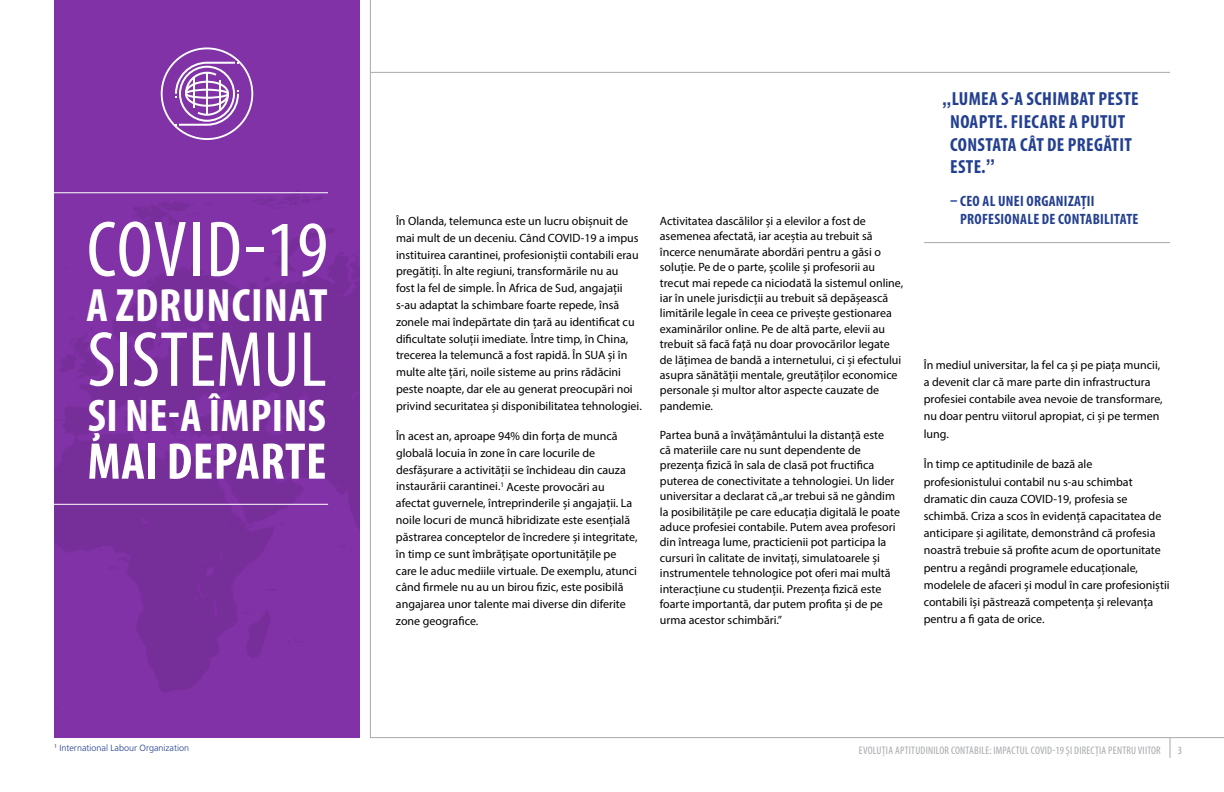
<style>
.page{position:relative;width:1224px;height:792px;background:#fff}
.page>*{position:absolute;margin:0;border:0;box-sizing:border-box;transform-origin:0 0}
.t1{font:condensed 80px "Myriad Pro";letter-spacing:.01em;color:#fff}
.t2{font:condensed 79px "Myriad Pro";color:#fff}
.t3{font:700 condensed 52px "Myriad Pro";letter-spacing:.01em;color:#fff}
.t4{font:700 condensed 47px "Myriad Pro";letter-spacing:.02em;color:#fff}
.t5{font:700 condensed 46px "Myriad Pro";letter-spacing:.01em;color:#fff}
.t6{font:700 condensed 19px/22.8px "Myriad Pro";letter-spacing:.02em;color:#233f8f}
.t7{font:700 condensed 15px/18px "Myriad Pro";letter-spacing:.02em;color:#233f8f}
.t8{font:12px/15.4px "Myriad Pro";color:#000}
.t9{font:condensed 11px "Myriad Pro";letter-spacing:.02em;color:#a7a9ac}
.t10{font:condensed 11px "Myriad Pro";color:#9d9fa2}
.t11{font:300 9px "Frutiger LT Std";color:#233f8f}
.s1{font-family:"Arial";font-stretch:normal}
</style>
<div class="page">
<svg style="left:1170px;top:738px;width:1px;height:20px"></svg>
<div style="left:54px;top:0;width:306px;height:738px;background:#8132a7"></div>
<img style="left:54px;top:192px;width:306px;height:500px">
<hr style="left:27px;top:192px;width:301px;height:1px;background:#fff">
<hr style="left:27px;top:504px;width:301px;height:1px;background:#fff">
<hr style="left:370px;top:72px;width:800px;height:1px;background:#a7a9ac">
<div style="left:161px;top:47px;width:92px;height:93px;border:2px solid #fff;border-radius:50%"></div>
<svg style="left:175px;top:62px;width:64px;height:64px"></svg>
<hr style="left:924px;top:242px;width:246px;height:1px;background:#a7a9ac">
<h1 class="t1" style="left:87px;top:201px;width:243px">COVID-19</h1>
<h3 class="t4" style="left:86px;top:276px;width:243px">A ZDRUNCINAT</h3>
<h2 class="t2" style="left:87px;top:312px;width:241px">SISTEMUL</h2>
<h3 class="t5" style="left:88px;top:387px;width:240px">ȘI NE-A ÎMPINS</h3>
<h3 class="t3" style="left:88px;top:429px;width:240px">MAI DEPARTE</h3>
<p class="t11" style="left:54px;top:743px;width:137px"><sup>1</sup> International Labour Organization</p>
<p class="t8" style="left:396px;top:212px;width:247px;line-height:16.8px">În Olanda, telemunca este un lucru obișnuit de mai mult de un deceniu. Când COVID-19 a impus instituirea carantinei, profesioniștii contabili erau pregătiți. În alte regiuni, transformările nu au<br>fost la fel de simple. În Africa de Sud, angajații s-au adaptat la schimbare foarte repede, însă zonele mai îndepărtate din țară au identificat cu dificultate soluții imediate. Între timp, în China, trecerea la telemuncă a fost rapidă. În SUA și în multe alte țări, noile sisteme au prins rădăcini peste noapte, dar ele au generat preocupări noi privind securitatea și disponibilitatea tehnologiei.</p>
<p class="t8" style="left:396px;top:427px;width:243px;line-height:16.8px">În acest an, aproape 94% din forța de muncă globală locuia în zone în care locurile de desfășurare a activității se închideau din cauza instaurării carantinei.<sup>1</sup> Aceste provocări au afectat guvernele, întreprinderile și angajații. La noile locuri de muncă hibridizate este esențială păstrarea conceptelor de încredere și integritate, în timp ce sunt îmbrățișate oportunitățile pe care le aduc mediile virtuale. De exemplu, atunci când firmele nu au un birou fizic, este posibilă angajarea unor talente mai diverse din diferite zone geografice.</p>
<p class="t8" style="left:660px;top:213px;width:245px">Activitatea dascălilor și a elevilor a fost de asemenea afectată, iar aceștia au trebuit să încerce nenumărate abordări pentru a găsi o soluție. Pe de o parte, școlile și profesorii au trecut mai repede ca niciodată la sistemul online, iar în unele jurisdicții au trebuit să depășească limitările legale în ceea ce privește gestionarea examinărilor online. Pe de altă parte, elevii au trebuit să facă față nu doar provocărilor legate de lățimea de bandă a internetului, ci și efectului asupra sănătății mentale, greutăților economice personale și multor altor aspecte cauzate de pandemie.</p>
<p class="t8" style="left:660px;top:427px;width:242px">Partea bună a învățământului la distanță este<br>că materiile care nu sunt dependente de prezența fizică în sala de clasă pot fructifica puterea de conectivitate a tehnologiei. Un lider universitar a declarat că „ar trebui să ne gândim la posibilitățile pe care educația digitală le poate aduce profesiei contabile. Putem avea profesori din întreaga lume, practicienii pot participa la cursuri în calitate de invitați, simulatoarele și instrumentele tehnologice pot oferi mai multă interacțiune cu studenții. Prezența fizică este foarte importantă, dar putem profita și de pe urma acestor schimbări.”</p>
<h3 class="t6" style="left:950px;top:87px;width:190px;text-indent:-8px"><span class="s1">„</span>LUMEA S-A SCHIMBAT PESTE<br>NOAPTE. FIECARE A PUTUT<br>CONSTATA CÂT DE PREGĂTIT<br>ESTE.<span class="s1">”</span></h3>
<p class="t7" style="left:960px;top:192px;width:180px;text-indent:-10px">– CEO AL UNEI ORGANIZAȚII<br>PROFESIONALE DE CONTABILITATE</p>
<p class="t8" style="left:924px;top:356px;width:240px;line-height:17.2px">În mediul universitar, la fel ca și pe piața muncii, a devenit clar că mare parte din infrastructura profesiei contabile avea nevoie de transformare, nu doar pentru viitorul apropiat, ci și pe termen lung.</p>
<p class="t8" style="left:924px;top:456px;width:247px;line-height:17.2px">În timp ce aptitudinile de bază ale profesionistului contabil nu s-au schimbat dramatic din cauza COVID-19, profesia se schimbă. Criza a scos în evidență capacitatea de anticipare și agilitate, demonstrând că profesia noastră trebuie să profite acum de oportunitate pentru a regândi programele educaționale, modelele de afaceri și modul în care profesioniștii contabili își păstrează competența și relevanța pentru a fi gata de orice.</p>
<p class="t9" style="left:859px;top:743px;width:303px">EVOLUȚIA APTITUDINILOR CONTABILE: IMPACTUL COVID-19 ȘI DIRECȚIA PENTRU VIITOR</p>
<p class="t10" style="left:1178px;top:743px;width:6px">3</p>
</div>
